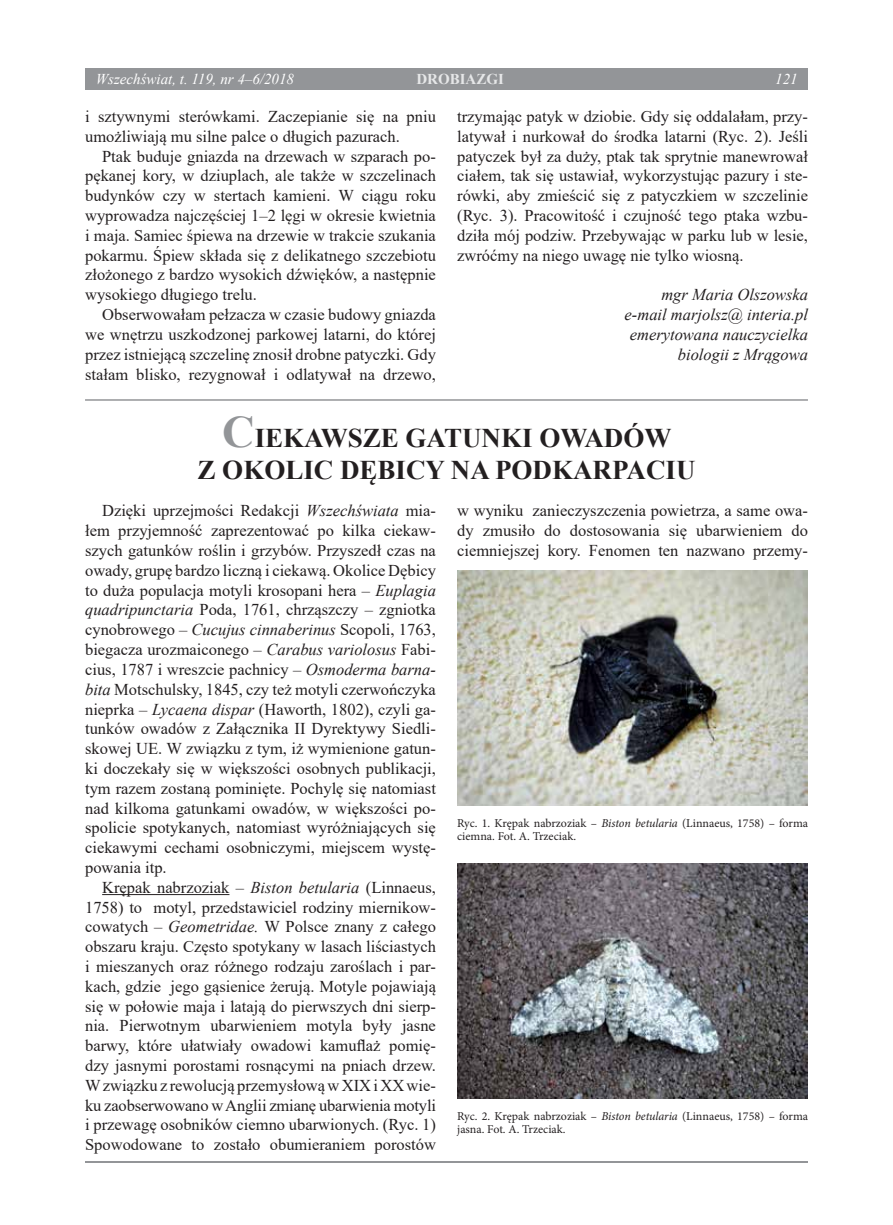
<style>
.page{position:relative;width:893px;height:1225px;background:#fff}
.page>*{position:absolute;margin:0;border:0;box-sizing:border-box;transform-origin:0 0}
.t1{font:700 27px/32.4px "Times New Roman";color:#231f20;text-align:center}
.t2{font:16.5px/19.8px "Times New Roman";color:#231f20;text-align:justify}
.t3{font:italic 16.5px/19.8px "Times New Roman";color:#231f20;text-align:right}
.t4{font:italic 15px "Times New Roman";color:#fff}
.t5{font:700 15px "Times New Roman";color:#e6e7e8}
.t6{font:12px/13.2px "Minion Pro";color:#231f20}
.s1{font-style:normal}
.s2{font-size:45px;color:#939598}
.s3{font-style:italic}
</style>
<div class="page">
<hr style="left:85px;top:1161px;width:723px;height:1px;background:#939598">
<hr style="left:85px;top:400px;width:723px;height:1px;background:#939598">
<hr style="left:102px;top:894px;width:127px;height:1px;background:#231f20">
<img style="left:457px;top:570px;width:351px;height:235px">
<img style="left:457px;top:863px;width:351px;height:235px">
<div style="left:85px;top:68px;width:723px;height:21px;background:#939598"></div>
<p class="t4" style="left:96px;top:69px;width:200px">Wszechświat, t. 119, nr 4<span class="s1">–</span>6/2018</p>
<p class="t5" style="left:416px;top:69px;width:89px">DROBIAZGI</p>
<p class="t4" style="left:775px;top:69px;width:24px">121</p>
<p class="t2" style="left:85px;top:106px;width:352px">i sztywnymi sterówkami. Zaczepianie się na pniu umożliwiają mu silne palce o długich pazurach.</p>
<p class="t2" style="left:85px;top:146px;width:352px;text-indent:17px">Ptak buduje gniazda na drzewach w szparach po&shy;pękanej kory, w dziuplach, ale także w szczelinach budynków czy w stertach kamieni. W ciągu roku wyprowadza najczęściej 1–2 lęgi w okresie kwietnia i maja. Samiec śpiewa na drzewie w trakcie szukania pokarmu. Śpiew składa się z delikatnego szczebiotu złożonego z bardzo wysokich dźwięków, a następnie wysokiego długiego trelu.</p>
<p class="t2" style="left:85px;top:304px;width:352px;text-indent:17px">Obserwowałam pełzacza w czasie budowy gniazda we wnętrzu uszkodzonej parkowej latarni, do której przez istniejącą szczelinę znosił drobne patyczki. Gdy stałam blisko, rezygnował i odlatywał na drzewo,</p>
<p class="t2" style="left:457px;top:106px;width:352px">trzymając patyk w dziobie. Gdy się oddalałam, przy&shy;latywał i nurkował do środka latarni (Ryc. 2). Jeśli patyczek był za duży, ptak tak sprytnie manewrował ciałem, tak się ustawiał, wykorzystując pazury i ste&shy;rówki, aby zmieścić się z patyczkiem w szczelinie (Ryc. 3). Pracowitość i czujność tego ptaka wzbu&shy;dziła mój podziw. Przebywając w parku lub w lesie, zwróćmy na niego uwagę nie tylko wiosną.</p>
<p class="t3" style="left:625px;top:284px;width:185px">mgr Maria Olszowska e-mail marjolsz@ interia.pl emerytowana nauczycielka biologii z Mrągowa</p>
<h1 class="t1" style="left:198px;top:421px;width:500px"><span class="s2">C</span>IEKAWSZE GATUNKI OWADÓW<br>Z OKOLIC DĘBICY NA PODKARPACIU</h1>
<p class="t2" style="left:85px;top:500px;width:352px;text-indent:17px">Dzięki uprzejmości Redakcji <span class="s3">Wszechświata</span> mia&shy;łem przyjemność zaprezentować po kilka ciekaw&shy;szych gatunków roślin i grzybów. Przyszedł czas na owady, grupę bardzo liczną i ciekawą. Okolice Dębicy to duża populacja motyli krosopani hera – <span class="s3">Euplagia quadripunctaria</span> Poda, 1761, chrząszczy – zgniotka cynobrowego – <span class="s3">Cucujus cinnaberinus</span> Scopoli, 1763, biegacza urozmaiconego – <span class="s3">Carabus variolosus</span> Fabi&shy;cius, 1787 i wreszcie pachnicy – <span class="s3">Osmoderma barna&shy;bita</span> Motschulsky, 1845, czy też motyli czerwończyka nieprka – <span class="s3">Lycaena dispar</span> (Haworth, 1802), czyli ga&shy;tunków owadów z Załącznika II Dyrektywy Siedli&shy;skowej UE. W związku z tym, iż wymienione gatun&shy;ki doczekały się w większości osobnych publikacji, tym razem zostaną pominięte. Pochylę się natomiast nad kilkoma gatunkami owadów, w większości po&shy;spolicie spotykanych, natomiast wyróżniających się ciekawymi cechami osobniczymi, miejscem wystę&shy;powania itp.</p>
<p class="t2" style="left:85px;top:877px;width:352px;text-indent:17px">Krępak nabrzoziak – <span class="s3">Biston betularia</span> (Linnaeus, 1758) to motyl, przedstawiciel rodziny miernikow&shy;cowatych – <span class="s3">Geometridae.</span> W Polsce znany z całego obszaru kraju. Często spotykany w lasach liściastych i mieszanych oraz różnego rodzaju zaroślach i par&shy;kach, gdzie jego gąsienice żerują. Motyle pojawiają się w połowie maja i latają do pierwszych dni sierp&shy;nia. Pierwotnym ubarwieniem motyla były jasne barwy, które ułatwiały owadowi kamuflaż pomię&shy;dzy jasnymi porostami rosnącymi na pniach drzew.<br>W związku z rewolucją przemysłową w XIX i XX wie&shy;ku zaobserwowano w Anglii zmianę ubarwienia motyli i przewagę osobników ciemno ubarwionych. (Ryc. 1)<br>Spowodowane to zostało obumieraniem porostów</p>
<p class="t2" style="left:457px;top:500px;width:352px">w wyniku zanieczyszczenia powietrza, a same owa&shy;dy zmusiło do dostosowania się ubarwieniem do ciemniejszej kory. Fenomen ten nazwano przemy-</p>
<p class="t6" style="left:457px;top:816px;width:352px">Ryc. 1. Krępak nabrzoziak – <span class="s3">Biston betularia</span> (Linnaeus, 1758) – forma ciemna. Fot. A. Trzeciak.</p>
<p class="t6" style="left:457px;top:1109px;width:352px">Ryc. 2. Krępak nabrzoziak – <span class="s3">Biston betularia</span> (Linnaeus, 1758) – forma jasna. Fot. A. Trzeciak.</p>
</div>
